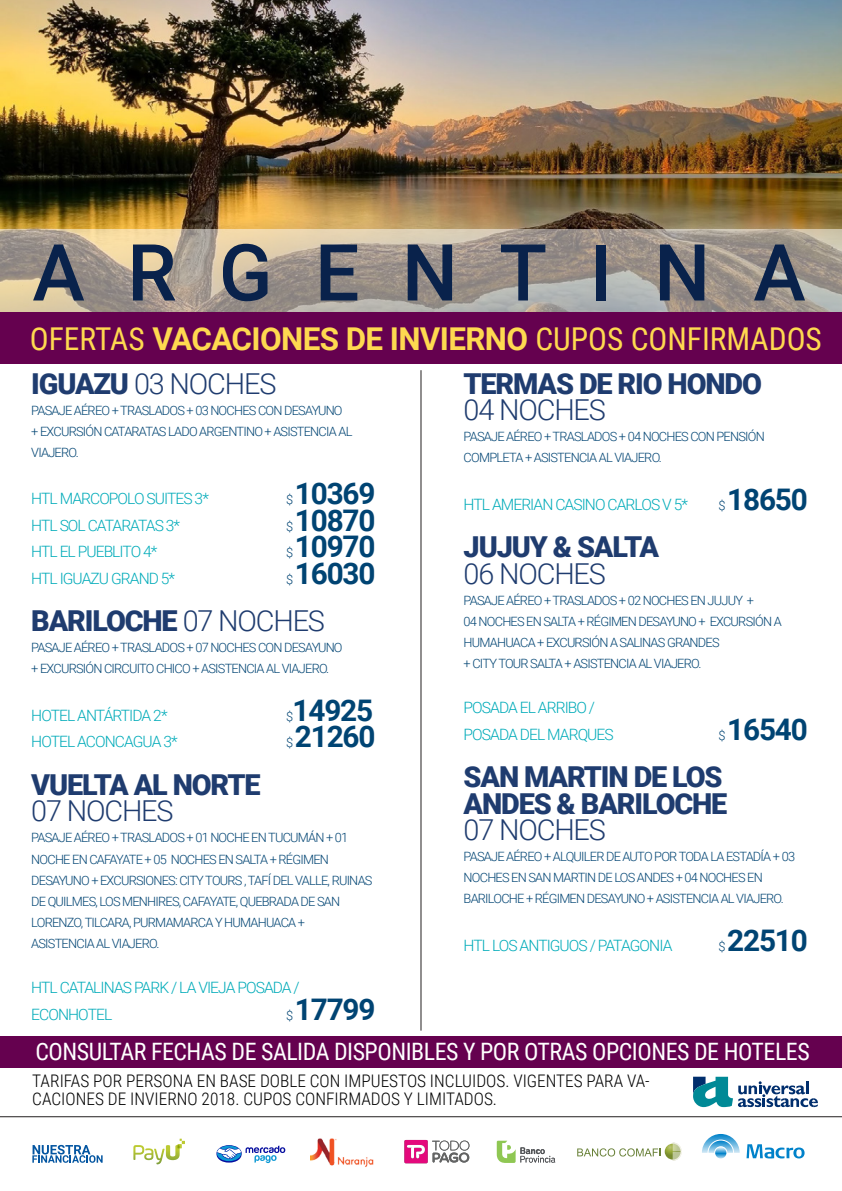
<style>
.page{position:relative;width:842px;height:1191px;background:#fff}
.page>*{position:absolute;margin:0;border:0;box-sizing:border-box;transform-origin:0 0}
.t1{font:500 78.7px "Roboto";letter-spacing:.54em;color:#09224b}
.t2{font:31.5px "Roboto Condensed";color:#fed950}
.t3{font:700 29.8px "Roboto";letter-spacing:-.04em;color:#004473}
.t4{font:900 28.8px/26.5px "Roboto";letter-spacing:-.04em;color:#1f3c6f}
.t5{font:300 28.8px "Roboto";letter-spacing:-.04em;color:#1f3c6f}
.t6{font:23.9px "Roboto Condensed";letter-spacing:-.02em;color:#fff}
.t7{font:300 17.3px/17.6px "Roboto Condensed";color:#000}
.t8{font:300 15.6px/26.4px "Roboto";letter-spacing:-.06em;color:#00abb9}
.t9{font:300 12.8px/21.1px "Roboto";letter-spacing:-.06em;color:#004473}
.s1{font-family:"Roboto";font-weight:700}
.s2{font-weight:900}
.s3{font-weight:300}
</style>
<div class="page">
<img style="left:1px;top:0;width:841px;height:230px">
<svg style="left:0;top:230px;width:842px;height:82px;background:#ada294"></svg>
<div style="left:0;top:1036px;width:842px;height:31px;background:#65014f"></div>
<div style="left:0;top:312px;width:842px;height:52px;background:#65014f"></div>
<hr style="left:421px;top:370px;width:1px;height:660px;background:#231f20">
<hr style="left:0;top:1116px;width:842px;height:1px;background:#231f20">
<svg style="left:216px;top:1145px;width:69px;height:18px"></svg>
<svg style="left:133px;top:1138px;width:52px;height:26px"></svg>
<svg style="left:32px;top:1144px;width:71px;height:18px"></svg>
<svg style="left:497px;top:1140px;width:58px;height:23px"></svg>
<img style="left:310px;top:1138px;width:64px;height:29px">
<svg style="left:404px;top:1140px;width:65px;height:23px"></svg>
<div style="left:440px;top:1141px;width:8px;height:8px;background:#fff;border-radius:50%"></div>
<div style="left:461px;top:1141px;width:7px;height:8px;background:#fff;border-radius:50%"></div>
<svg style="left:577px;top:1148px;width:84px;height:8px"></svg>
<svg style="left:665px;top:1143px;width:16px;height:16px"></svg>
<svg style="left:673px;top:1142px;width:9px;height:18px"></svg>
<svg style="left:746px;top:1144px;width:58px;height:14px"></svg>
<svg style="left:702px;top:1134px;width:38px;height:24px"></svg>
<svg style="left:693px;top:1076px;width:125px;height:31px"></svg>
<h1 class="t1" style="left:32px;top:217px;width:775px">ARGENTINA</h1>
<h2 class="t2" style="left:30px;top:316px;width:793px">OFERTAS <span class="s1">VACACIONES DE INVIERNO</span> CUPOS CONFIRMADOS</h2>
<h3 class="t5" style="left:31px;top:363px;width:247px"><span class="s2">IGUAZU</span> 03 NOCHES</h3>
<p class="t9" style="left:31px;top:399px;width:323px">PASAJE AÉREO + TRASLADOS + 03 NOCHES CON DESAYUNO + EXCURSIÓN CATARATAS LADO ARGENTINO + ASISTENCIA AL<br>VIAJERO.</p>
<p class="t8" style="left:31px;top:485px;width:179px">HTL MARCOPOLO SUITES 3*</p>
<p class="t9" style="left:286px;top:489px;width:9px">$</p>
<h3 class="t3" style="left:295px;top:473px;width:82px">10369</h3>
<p class="t8" style="left:31px;top:511px;width:150px">HTL SOL CATARATAS 3*</p>
<p class="t9" style="left:286px;top:515px;width:9px">$</p>
<h3 class="t3" style="left:295px;top:499px;width:82px">10870</h3>
<p class="t8" style="left:31px;top:538px;width:128px">HTL EL PUEBLITO 4*</p>
<p class="t9" style="left:286px;top:541px;width:9px">$</p>
<h3 class="t3" style="left:295px;top:526px;width:82px">10970</h3>
<p class="t8" style="left:31px;top:564px;width:145px">HTL IGUAZU GRAND 5*</p>
<p class="t9" style="left:286px;top:568px;width:9px">$</p>
<h3 class="t3" style="left:295px;top:552px;width:82px">16030</h3>
<h3 class="t4" style="left:31px;top:606px;width:295px">BARILOCHE <span class="s3">07 NOCHES</span></h3>
<p class="t9" style="left:31px;top:637px;width:313px">PASAJE AÉREO + TRASLADOS + 07 NOCHES CON DESAYUNO + EXCURSIÓN CIRCUITO CHICO + ASISTENCIA AL VIAJERO.</p>
<p class="t8" style="left:31px;top:701px;width:138px">HOTEL ANTÁRTIDA 2*</p>
<p class="t9" style="left:286px;top:705px;width:9px">$</p>
<h3 class="t3" style="left:293px;top:689px;width:82px">14925</h3>
<p class="t8" style="left:31px;top:728px;width:148px">HOTEL ACONCAGUA 3*</p>
<p class="t9" style="left:286px;top:732px;width:9px">$</p>
<h3 class="t3" style="left:295px;top:716px;width:82px">21260</h3>
<h3 class="t4" style="left:31px;top:770px;width:231px">VUELTA AL NORTE</h3>
<h3 class="t5" style="left:31px;top:791px;width:144px">07 NOCHES</h3>
<p class="t9" style="left:31px;top:827px;width:343px">PASAJE AÉREO + TRASLADOS + 01 NOCHE EN TUCUMÁN + 01<br>NOCHE EN CAFAYATE + 05 NOCHES EN SALTA + RÉGIMEN DESAYUNO + EXCURSIONES: CITY TOURS , TAFÍ DEL VALLE, RUINAS DE QUILMES, LOS MENHIRES, CAFAYATE, QUEBRADA DE SAN LORENZO, TILCARA, PURMAMARCA Y HUMAHUACA +<br>ASISTENCIA AL VIAJERO.</p>
<p class="t8" style="left:31px;top:973px;width:270px">HTL CATALINAS PARK / LA VIEJA POSADA /<br>ECONHOTEL</p>
<h3 class="t4" style="left:464px;top:369px;width:300px">TERMAS DE RIO HONDO</h3>
<h3 class="t5" style="left:464px;top:389px;width:144px">04 NOCHES</h3>
<p class="t9" style="left:464px;top:425px;width:303px">PASAJE AÉREO + TRASLADOS + 04 NOCHES CON PENSIÓN<br>COMPLETA + ASISTENCIA AL VIAJERO.</p>
<p class="t8" style="left:464px;top:490px;width:226px">HTL AMERIAN CASINO CARLOS V 5*</p>
<p class="t9" style="left:719px;top:494px;width:9px">$</p>
<h3 class="t3" style="left:727px;top:478px;width:82px">18650</h3>
<h3 class="t4" style="left:464px;top:533px;width:197px">JUJUY &amp; SALTA</h3>
<h3 class="t5" style="left:464px;top:553px;width:144px">06 NOCHES</h3>
<p class="t9" style="left:464px;top:589px;width:320px">PASAJE AÉREO + TRASLADOS + 02 NOCHES EN JUJUY +<br>04 NOCHES EN SALTA + RÉGIMEN DESAYUNO + EXCURSIÓN A HUMAHUACA + EXCURSIÓN A SALINAS GRANDES<br>+ CITY TOUR SALTA + ASISTENCIA AL VIAJERO.</p>
<p class="t8" style="left:464px;top:694px;width:152px">POSADA EL ARRIBO /<br>POSADA DEL MARQUES</p>
<p class="t9" style="left:719px;top:724px;width:9px">$</p>
<h3 class="t3" style="left:727px;top:708px;width:82px">16540</h3>
<h3 class="t4" style="left:464px;top:762px;width:265px">SAN MARTIN DE LOS<br>ANDES &amp; BARILOCHE</h3>
<h3 class="t5" style="left:464px;top:809px;width:144px">07 NOCHES</h3>
<p class="t9" style="left:464px;top:845px;width:333px">PASAJE AÉREO + ALQUILER DE AUTO POR TODA LA ESTADÍA + 03<br>NOCHES EN SAN MARTIN DE LOS ANDES + 04 NOCHES EN<br>BARILOCHE + RÉGIMEN DESAYUNO + ASISTENCIA AL VIAJERO.</p>
<p class="t8" style="left:464px;top:931px;width:210px">HTL LOS ANTIGUOS / PATAGONIA</p>
<p class="t9" style="left:719px;top:935px;width:9px">$</p>
<h3 class="t3" style="left:727px;top:919px;width:82px">22510</h3>
<p class="t9" style="left:286px;top:1004px;width:9px">$</p>
<h3 class="t3" style="left:295px;top:988px;width:82px">17799</h3>
<h3 class="t6" style="left:36px;top:1035px;width:776px">CONSULTAR FECHAS DE SALIDA DISPONIBLES Y POR OTRAS OPCIONES DE HOTELES</h3>
<h3 class="t7" style="left:32px;top:1071px;width:619px">TARIFAS POR PERSONA EN BASE DOBLE CON IMPUESTOS INCLUIDOS. VIGENTES PARA VA-<br>CACIONES DE INVIERNO 2018. CUPOS CONFIRMADOS Y LIMITADOS.</h3>
</div>
